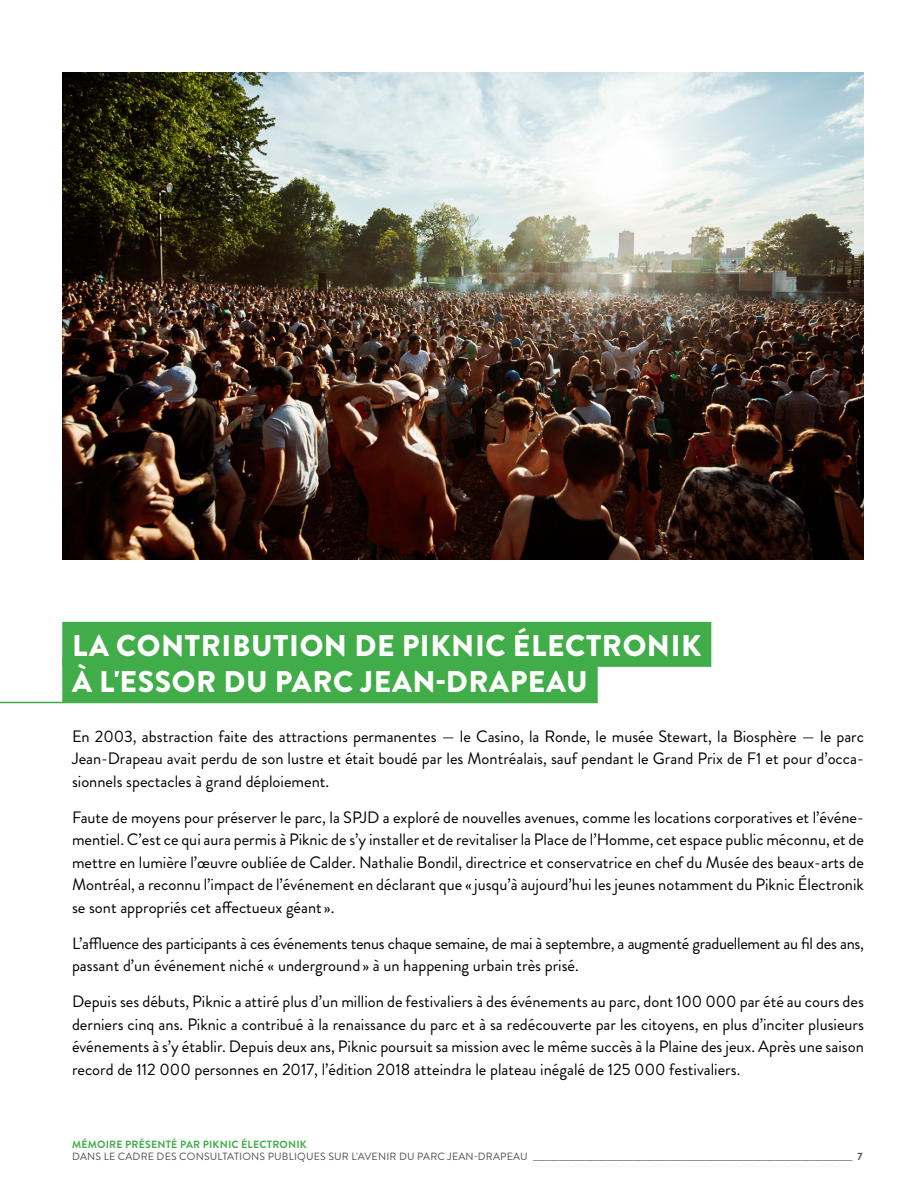
<style>
.page{position:relative;width:918px;height:1188px;background:#fff}
.page>*{position:absolute;margin:0;border:0;box-sizing:border-box;transform-origin:0 0}
.t1{font:900 30px/36px "Brandon Grotesque";letter-spacing:.02em;color:#fff}
.t2{font:16.5px/22.5px "Brandon Grotesque";color:#000;text-align:justify}
.t3{font:16.5px/22.5px "Brandon Grotesque";letter-spacing:-.02em;color:#000}
.t4{font:10.5px/12px "Brandon Grotesque";letter-spacing:.02em;color:#4d4d4f}
.s1{font-weight:700;color:#41ad49}
.s2{font-weight:700}
</style>
<div class="page">
<div style="left:62px;top:622px;width:649px;height:45px;background:#41ad49"></div>
<div style="left:62px;top:658px;width:536px;height:45px;background:#41ad49"></div>
<hr style="left:0;top:702px;width:598px;height:1px;background:#41ad49">
<img style="left:62px;top:72px;width:802px;height:487px">
<h1 class="t1" style="left:72px;top:628px;width:631px">LA CONTRIBUTION DE PIKNIC ÉLECTRONIK<br>À L'ESSOR DU PARC JEAN-DRAPEAU</h1>
<p class="t2" style="left:72px;top:725px;width:794px">En 2003, abstraction faite des attractions permanentes — le Casino, la Ronde, le musée Stewart, la Biosphère — le parc Jean-Drapeau avait perdu de son lustre et était boudé par les Montréalais, sauf pendant le Grand Prix de F1 et pour d’occa&shy;sionnels spectacles à grand déploiement.</p>
<p class="t2" style="left:72px;top:806px;width:794px">Faute de moyens pour préserver le parc, la SPJD a exploré de nouvelles avenues, comme les locations corporatives et l’événe&shy;mentiel. C’est ce qui aura permis à Piknic de s’y installer et de revitaliser la Place de l’Homme, cet espace public méconnu, et de mettre en lumière l’œuvre oubliée de Calder. Nathalie Bondil, directrice et conservatrice en chef du Musée des beaux-arts de Montréal, a reconnu l’impact de l’événement en déclarant que « jusqu’à aujourd’hui les jeunes notamment du Piknic Électronik se sont appropriés cet affectueux géant ».</p>
<p class="t3" style="left:72px;top:932px;width:793px">L’affluence des participants à ces événements tenus chaque semaine, de mai à septembre, a augmenté graduellement au fil des ans, passant d’un événement niché « underground » à un happening urbain très prisé.</p>
<p class="t2" style="left:72px;top:990px;width:794px">Depuis ses débuts, Piknic a attiré plus d’un million de festivaliers à des événements au parc, dont 100 000 par été au cours des derniers cinq ans. Piknic a contribué à la renaissance du parc et à sa redécouverte par les citoyens, en plus d’inciter plusieurs événements à s’y établir. Depuis deux ans, Piknic poursuit sa mission avec le même succès à la Plaine des jeux. Après une saison record de 112 000 personnes en 2017, l’édition 2018 atteindra le plateau inégalé de 125 000 festivaliers.</p>
<p class="t4" style="left:72px;top:1138px;width:792px"><span class="s1">MÉMOIRE PRÉSENTÉ PAR PIKNIC ÉLECTRONIK<br></span>DANS LE CADRE DES CONSULTATIONS PUBLIQUES SUR L'AVENIR DU PARC JEAN-DRAPEAU ___________________________________________________________________________________________________ <span class="s2">7</span></p>
</div>
